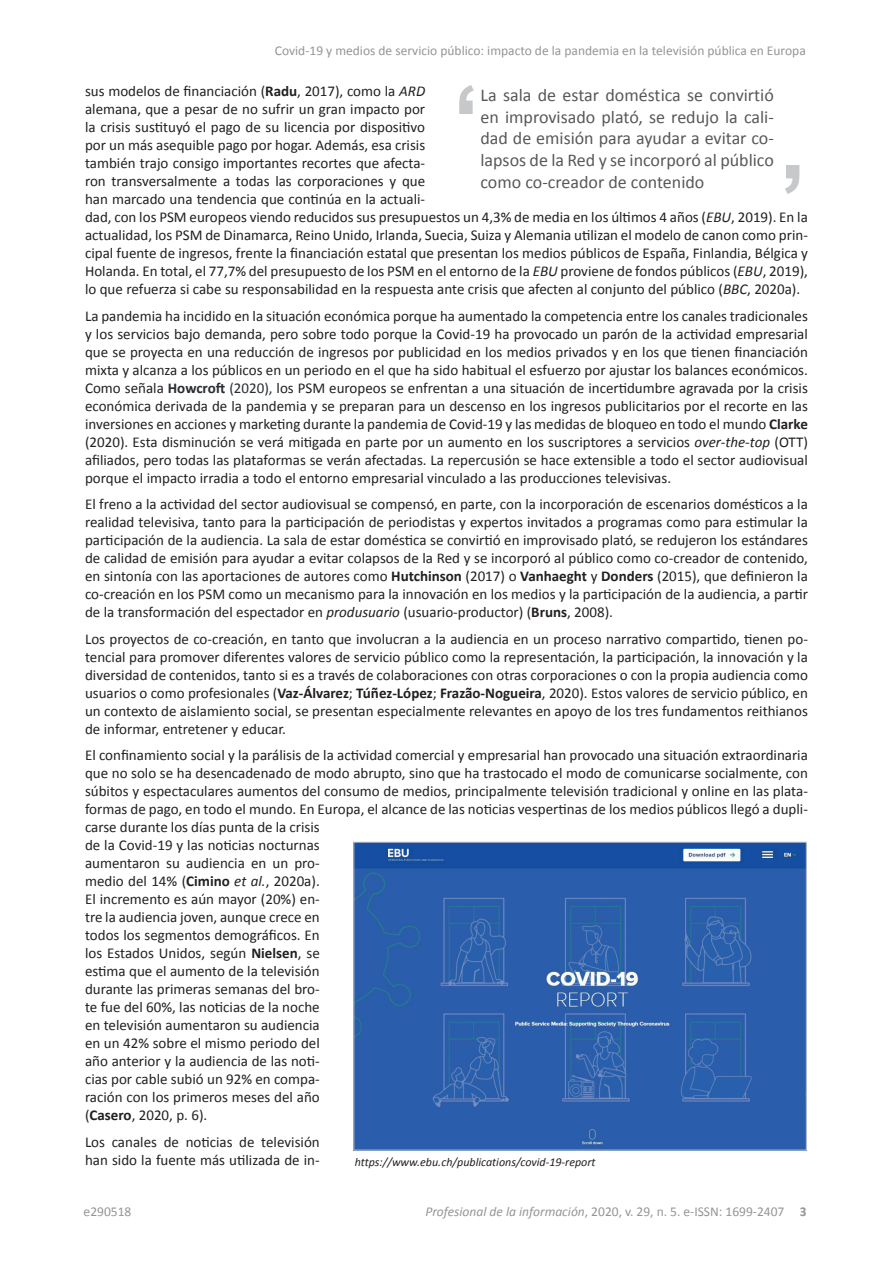
<style>
.page{position:relative;width:893px;height:1263px;background:#fff}
.page>*{position:absolute;margin:0;border:0;box-sizing:border-box;transform-origin:0 0}
.t1{font:18px/21.6px "Calibri";color:#57585a;text-align:justify}
.t2{font:15px/18px "Calibri";color:#231f20}
.t3{font:13.5px "Calibri";color:#939598}
.t4{font:italic 12px "Calibri";color:#231f20}
.s1{font-weight:700}
.s2{font-style:italic}
.s3{font-weight:700;color:#272c30}
.s4{color:#272c30}
</style>
<div class="page">
<svg style="left:785px;top:165px;width:14px;height:29px"></svg>
<svg style="left:459px;top:85px;width:15px;height:29px"></svg>
<img style="left:356px;top:844px;width:448px;height:304px">
<p class="t3" style="left:275px;top:42px;width:532px">Covid-19 y medios de servicio público: impacto de la pandemia en la televisión pública en Europa</p>
<p class="t2" style="left:85px;top:82px;width:724px">sus modelos de financiación (<span class="s1">Radu</span>, 2017), como la <span class="s2">ARD<br></span>alemana, que a pesar de no sufrir un gran impacto por<br>la crisis sustituyó el pago de su licencia por dispositivo<br>por un más asequible pago por hogar. Además, esa crisis<br>también trajo consigo importantes recortes que afecta-<br>ron transversalmente a todas las corporaciones y que<br>han marcado una tendencia que continúa en la actuali-<br>dad, con los PSM europeos viendo reducidos sus presupuestos un 4,3% de media en los últimos 4 años (<span class="s2">EBU</span>, 2019). En la actualidad, los PSM de Dinamarca, Reino Unido, Irlanda, Suecia, Suiza y Alemania utilizan el modelo de canon como prin&shy;cipal fuente de ingresos, frente la financiación estatal que presentan los medios públicos de España, Finlandia, Bélgica y Holanda. En total, el 77,7% del presupuesto de los PSM en el entorno de la <span class="s2">EBU</span> proviene de fondos públicos (<span class="s2">EBU</span>, 2019), lo que refuerza si cabe su responsabilidad en la respuesta ante crisis que afecten al conjunto del público (<span class="s2">BBC</span>, 2020a).</p>
<p class="t2" style="left:85px;top:306px;width:724px;text-align:justify">La pandemia ha incidido en la situación económica porque ha aumentado la competencia entre los canales tradicionales y los servicios bajo demanda, pero sobre todo porque la Covid-19 ha provocado un parón de la actividad empresarial que se proyecta en una reducción de ingresos por publicidad en los medios privados y en los que tienen financiación mixta y alcanza a los públicos en un periodo en el que ha sido habitual el esfuerzo por ajustar los balances económicos.<br>Como señala <span class="s3">Howcroft</span> <span class="s4">(2020),</span> los PSM europeos se enfrentan a una situación de incertidumbre agravada por la crisis económica derivada de la pandemia y se preparan para un descenso en los ingresos publicitarios por el recorte en las inversiones en acciones y marketing durante la pandemia de Covid-19 y las medidas de bloqueo en todo el mundo <span class="s1">Clarke </span>(2020). Esta disminución se verá mitigada en parte por un aumento en los suscriptores a servicios <span class="s2">over-the-top</span> (OTT) afiliados, pero todas las plataformas se verán afectadas. La repercusión se hace extensible a todo el sector audiovisual porque el impacto irradia a todo el entorno empresarial vinculado a las producciones televisivas.</p>
<p class="t2" style="left:85px;top:495px;width:724px;text-align:justify">El freno a la actividad del sector audiovisual se compensó, en parte, con la incorporación de escenarios domésticos a la realidad televisiva, tanto para la participación de periodistas y expertos invitados a programas como para estimular la participación de la audiencia. La sala de estar doméstica se convirtió en improvisado plató, se redujeron los estándares de calidad de emisión para ayudar a evitar colapsos de la Red y se incorporó al público como co-creador de contenido, en sintonía con las aportaciones de autores como <span class="s1">Hutchinson</span> (2017) o <span class="s1">Vanhaeght</span> y <span class="s1">Donders</span> (2015), que definieron la co-creación en los PSM como un mecanismo para la innovación en los medios y la participación de la audiencia, a partir de la transformación del espectador en <span class="s2">produsuario</span> (usuario-productor) (<span class="s1">Bruns</span>, 2008).</p>
<p class="t2" style="left:85px;top:629px;width:724px;text-align:justify">Los proyectos de co-creación, en tanto que involucran a la audiencia en un proceso narrativo compartido, tienen po&shy;tencial para promover diferentes valores de servicio público como la representación, la participación, la innovación y la diversidad de contenidos, tanto si es a través de colaboraciones con otras corporaciones o con la propia audiencia como usuarios o como profesionales (<span class="s1">Vaz-Álvarez</span>; <span class="s1">Túñez-López</span>; <span class="s1">Frazão-Nogueira</span>, 2020). Estos valores de servicio público, en un contexto de aislamiento social, se presentan especialmente relevantes en apoyo de los tres fundamentos reithianos de informar, entretener y educar.</p>
<p class="t2" style="left:85px;top:746px;width:724px">El confinamiento social y la parálisis de la actividad comercial y empresarial han provocado una situación extraordinaria que no solo se ha desencadenado de modo abrupto, sino que ha trastocado el modo de comunicarse socialmente, con súbitos y espectaculares aumentos del consumo de medios, principalmente televisión tradicional y online en las plata&shy;formas de pago, en todo el mundo. En Europa, el alcance de las noticias vespertinas de los medios públicos llegó a dupli&shy;carse durante los días punta de la crisis<br>de la Covid-19 y las noticias nocturnas<br>aumentaron su audiencia en un pro-<br>medio del 14% (<span class="s1">Cimino</span> <span class="s2">et al.</span>, 2020a).<br>El incremento es aún mayor (20%) en-<br>tre la audiencia joven, aunque crece en<br>todos los segmentos demográficos. En<br>los Estados Unidos, según <span class="s1">Nielsen</span>, se<br>estima que el aumento de la televisión<br>durante las primeras semanas del bro-<br>te fue del 60%, las noticias de la noche<br>en televisión aumentaron su audiencia<br>en un 42% sobre el mismo periodo del<br>año anterior y la audiencia de las noti-<br>cias por cable subió un 92% en compa-<br>ración con los primeros meses del año<br>(<span class="s1">Casero</span>, 2020, p. 6).</p>
<p class="t2" style="left:85px;top:1132px;width:236px">Los canales de noticias de televisión han sido la fuente más utilizada de in-</p>
<p class="t1" style="left:480px;top:84px;width:295px">La sala de estar doméstica se convirtió en improvisado plató, se redujo la cali&shy;dad de emisión para ayudar a evitar co&shy;lapsos de la Red y se incorporó al público como co-creador de contenido</p>
<p class="t4" style="left:355px;top:1154px;width:242px">https://www.ebu.ch/publications/covid-19-report</p>
<p class="t3" style="left:84px;top:1203px;width:49px">e290518</p>
<p class="t3" style="left:425px;top:1203px;width:383px"><span class="s2">Profesional de la información</span>, 2020, v. 29, n. 5. e-ISSN: 1699-2407 <span class="s1">3</span></p>
</div>
